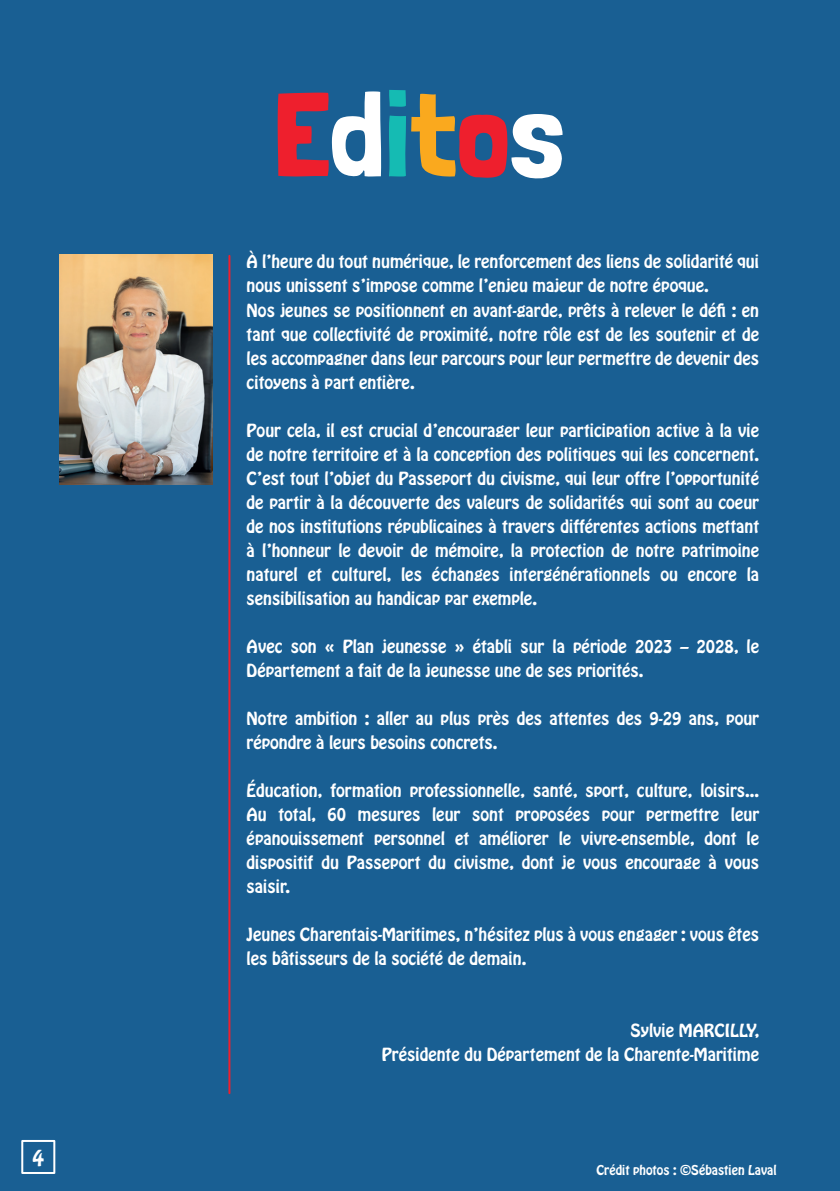
<style>
.page{position:relative;width:840px;height:1191px;background:#fff}
.page>*{position:absolute;margin:0;border:0;box-sizing:border-box;transform-origin:0 0}
.t1{font:120px "Londrina Solid";color:#ee1f2d}
.t2{font:20px "Hobo Std";color:#fff}
.t3{font:16px/24px "Hobo Std";color:#fff}
.t4{font:12px "Hobo Std";color:#fff}
.s1{color:#fff}
.s2{color:#15bbb3}
.s3{color:#faa91e}
</style>
<div class="page">
<div style="left:0;top:0;width:839px;height:1191px;background:#195f93"></div>
<div style="left:21px;top:1140px;width:34px;height:34px;border:2px solid #fff"></div>
<img style="left:59px;top:255px;width:153px;height:229px">
<hr style="left:228px;top:256px;width:2px;height:837px;background:#ee1f2d">
<p class="t2" style="left:32px;top:1143px;width:13px">4</p>
<h1 class="t1" style="left:273px;top:64px;width:292px">E<span class="s1">d</span><span class="s2">i</span><span class="s3">t</span>o<span class="s1">s</span></h1>
<p class="t3" style="left:246px;top:250px;width:513px">À l’heure du tout numérique, le renforcement des liens de solidarité qui nous unissent s’impose comme l’enjeu majeur de notre époque.<br>Nos jeunes se positionnent en avant-garde, prêts à relever le défi : en tant que collectivité de proximité, notre rôle est de les soutenir et de les accompagner dans leur parcours pour leur permettre de devenir des citoyens à part entière.</p>
<p class="t3" style="left:246px;top:418px;width:514px;text-align:justify">Pour cela, il est crucial d’encourager leur participation active à la vie de notre territoire et à la conception des politiques qui les concernent.<br>C’est tout l’objet du Passeport du civisme, qui leur offre l’opportunité de partir à la découverte des valeurs de solidarités qui sont au coeur de nos institutions républicaines à travers différentes actions mettant à l’honneur le devoir de mémoire, la protection de notre patrimoine naturel et culturel, les échanges intergénérationnels ou encore la sensibilisation au handicap par exemple.</p>
<p class="t3" style="left:246px;top:634px;width:513px">Avec son « Plan jeunesse » établi sur la période 2023 – 2028, le<br>Département a fait de la jeunesse une de ses priorités.</p>
<p class="t3" style="left:246px;top:706px;width:513px">Notre ambition : aller au plus près des attentes des 9-29 ans, pour répondre à leurs besoins concrets.</p>
<p class="t3" style="left:246px;top:778px;width:513px;text-align:justify">Éducation, formation professionnelle, santé, sport, culture, loisirs...<br>Au total, 60 mesures leur sont proposées pour permettre leur épanouissement personnel et améliorer le vivre-ensemble, dont le dispositif du Passeport du civisme, dont je vous encourage à vous saisir.</p>
<p class="t3" style="left:246px;top:922px;width:513px">Jeunes Charentais-Maritimes, n’hésitez plus à vous engager : vous êtes les bâtisseurs de la société de demain.</p>
<p class="t3" style="left:382px;top:1018px;width:378px;text-align:right">Sylvie MARCILLY,<br>Présidente du Département de la Charente-Maritime</p>
<p class="t4" style="left:596px;top:1161px;width:181px">Crédit photos : ©Sébastien Laval</p>
</div>
